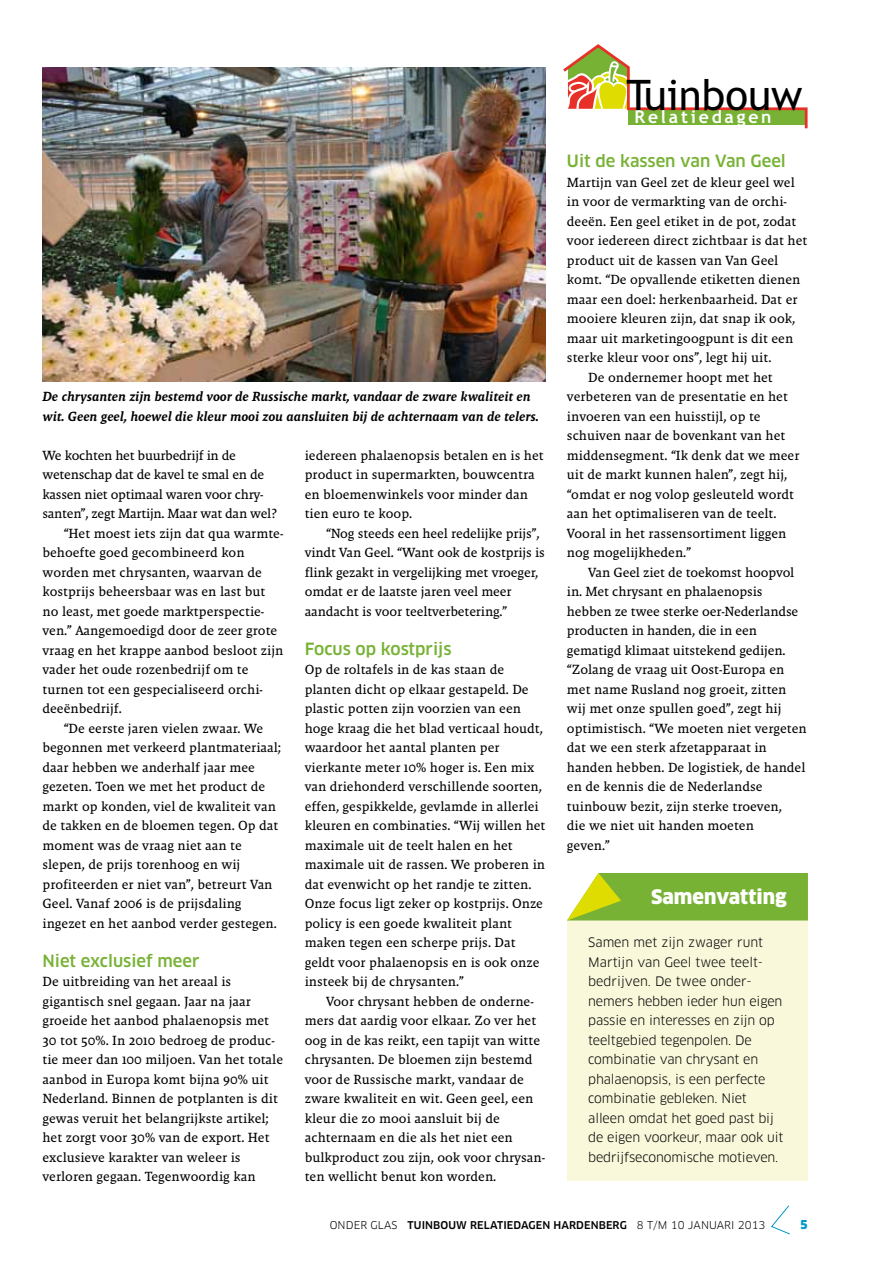
<style>
.page{position:relative;width:893px;height:1263px;background:#fff}
.page>*{position:absolute;margin:0;border:0;box-sizing:border-box;transform-origin:0 0}
.t1{font:42.15px "Trebuchet MS";color:#000}
.t2{font:900 19.5px "Clan OT";color:#fff}
.t3{font:700 17.55px "Trebuchet MS";letter-spacing:.16em;color:#fff}
.t4{font:500 16.5px "Clan OT";color:#77b235}
.t5{font:13.5px/19.5px "Malaga Reg";color:#000}
.t6{font:italic 13.5px/19.5px "Malaga Med";letter-spacing:-.01em;color:#000}
.t7{font:13.5px "Malaga Reg";letter-spacing:-.02em;color:#000}
.t8{font:12.75px/19.5px "Clan OT";letter-spacing:-.01em;color:#000}
.t9{font:900 12px "Clan OT";color:#0099c6}
.t10{font:500 10.5px "Clan OT";letter-spacing:.01em;color:#000}
.s1{font-weight:400}
</style>
<div class="page">
<img style="left:43px;top:67px;width:503px;height:315px">
<div style="left:567px;top:920px;width:241px;height:261px;background:#f9f8db"></div>
<svg style="left:567px;top:873px;width:241px;height:47px;background:#88ba3d"></svg>
<svg style="left:563px;top:44px;width:244px;height:84px"></svg>
<svg style="left:771px;top:1205px;width:19px;height:29px"></svg>
<p class="t6" style="left:43px;top:387px;width:498px">De chrysanten zijn bestemd voor de Russische markt, vandaar de zware kwaliteit en wit. Geen geel, hoewel die kleur mooi zou aansluiten bij de achternaam van de telers.</p>
<p class="t5" style="left:305px;top:445px;width:240px">iedereen phalaenopsis betalen en is het product in supermarkten, bouwcentra en bloemenwinkels voor minder dan tien euro te koop.</p>
<p class="t5" style="left:305px;top:523px;width:242px;text-indent:21px">“Nog steeds een heel redelijke prijs”, vindt Van Geel. “Want ook de kostprijs is flink gezakt in vergelijking met vroeger, omdat er de laatste jaren veel meer aandacht is voor teeltverbetering.”</p>
<p class="t4" style="left:305px;top:639px;width:148px">Focus op kostprijs</p>
<p class="t5" style="left:305px;top:660px;width:242px">Op de roltafels in de kas staan de planten dicht op elkaar gestapeld. De plastic potten zijn voorzien van een hoge kraag die het blad verticaal houdt, waardoor het aantal planten per vierkante meter 10% hoger is. Een mix van driehonderd verschillende soorten, effen, gespikkelde, gevlamde in allerlei kleuren en combinaties. “Wij willen het maximale uit de teelt halen en het maximale uit de rassen. We proberen in dat evenwicht op het randje te zitten.<br>Onze focus ligt zeker op kostprijs. Onze policy is een goede kwaliteit plant maken tegen een scherpe prijs. Dat geldt voor phalaenopsis en is ook onze insteek bij de chrysanten.”</p>
<p class="t5" style="left:305px;top:991px;width:242px;text-indent:21px">Voor chrysant hebben de onderne&shy;mers dat aardig voor elkaar. Zo ver het oog in de kas reikt, een tapijt van witte chrysanten. De bloemen zijn bestemd voor de Russische markt, vandaar de zware kwaliteit en wit. Geen geel, een kleur die zo mooi aansluit bij de achternaam en die als het niet een bulkproduct zou zijn, ook voor chrysan&shy;ten wellicht benut kon worden.</p>
<p class="t7" style="left:43px;top:447px;width:195px">We kochten het buurbedrijf in de</p>
<p class="t7" style="left:43px;top:467px;width:223px">wetenschap dat de kavel te smal en de</p>
<p class="t7" style="left:43px;top:486px;width:223px">kassen niet optimaal waren voor chry-</p>
<p class="t7" style="left:43px;top:506px;width:236px">santen”, zegt Martijn. Maar wat dan wel?</p>
<p class="t5" style="left:64px;top:523px;width:221px">“Het moest iets zijn dat qua warmte-</p>
<p class="t5" style="left:43px;top:543px;width:204px">behoefte goed gecombineerd kon</p>
<p class="t5" style="left:43px;top:562px;width:221px">worden met chrysanten, waarvan de</p>
<p class="t5" style="left:43px;top:582px;width:224px">kostprijs beheersbaar was en last but</p>
<p class="t5" style="left:43px;top:601px;width:223px">no least, met goede marktperspectie-</p>
<p class="t5" style="left:43px;top:621px;width:236px">ven.” Aangemoedigd door de zeer grote</p>
<p class="t5" style="left:43px;top:640px;width:242px">vraag en het krappe aanbod besloot zijn</p>
<p class="t5" style="left:43px;top:660px;width:207px">vader het oude rozenbedrijf om te</p>
<p class="t5" style="left:43px;top:679px;width:222px">turnen tot een gespecialiseerd orchi-</p>
<p class="t5" style="left:43px;top:699px;width:81px">deeënbedrijf.</p>
<p class="t5" style="left:64px;top:718px;width:201px">“De eerste jaren vielen zwaar. We</p>
<p class="t5" style="left:43px;top:738px;width:240px">begonnen met verkeerd plantmateriaal;</p>
<p class="t5" style="left:43px;top:757px;width:214px">daar hebben we anderhalf jaar mee</p>
<p class="t5" style="left:43px;top:777px;width:224px">gezeten. Toen we met het product de</p>
<p class="t5" style="left:43px;top:796px;width:235px">markt op konden, viel de kwaliteit van</p>
<p class="t5" style="left:43px;top:816px;width:237px">de takken en de bloemen tegen. Op dat</p>
<p class="t5" style="left:43px;top:835px;width:201px">moment was de vraag niet aan te</p>
<p class="t5" style="left:43px;top:855px;width:199px">slepen, de prijs torenhoog en wij</p>
<p class="t5" style="left:43px;top:874px;width:231px">profiteerden er niet van”, betreurt Van</p>
<p class="t5" style="left:43px;top:894px;width:201px">Geel. Vanaf 2006 is de prijsdaling</p>
<p class="t5" style="left:43px;top:913px;width:236px">ingezet en het aanbod verder gestegen.</p>
<p class="t4" style="left:43px;top:951px;width:158px">Niet exclusief meer</p>
<p class="t5" style="left:43px;top:972px;width:242px">De uitbreiding van het areaal is gigantisch snel gegaan. Jaar na jaar groeide het aanbod phalaenopsis met 30 tot 50%. In 2010 bedroeg de produc&shy;tie meer dan 100 miljoen. Van het totale aanbod in Europa komt bijna 90% uit Nederland. Binnen de potplanten is dit gewas veruit het belangrijkste artikel; het zorgt voor 30% van de export. Het exclusieve karakter van weleer is verloren gegaan. Tegenwoordig kan</p>
<h1 class="t1" style="left:627px;top:71px;width:177px">Tuinbouw</h1>
<p class="t3" style="left:635px;top:106px;width:138px">Relatiedagen</p>
<p class="t4" style="left:567px;top:152px;width:220px">Uit de kassen van Van Geel</p>
<p class="t5" style="left:567px;top:172px;width:229px">Martijn van Geel zet de kleur geel wel</p>
<p class="t5" style="left:567px;top:192px;width:222px">in voor de vermarkting van de orchi-</p>
<p class="t5" style="left:567px;top:211px;width:231px">deeën. Een geel etiket in de pot, zodat</p>
<p class="t5" style="left:567px;top:231px;width:242px">voor iedereen direct zichtbaar is dat het</p>
<p class="t5" style="left:567px;top:250px;width:213px">product uit de kassen van Van Geel</p>
<p class="t5" style="left:567px;top:270px;width:235px">komt. “De opvallende etiketten dienen</p>
<p class="t5" style="left:567px;top:289px;width:232px">maar een doel: herkenbaarheid. Dat er</p>
<p class="t5" style="left:567px;top:309px;width:230px">mooiere kleuren zijn, dat snap ik ook,</p>
<p class="t5" style="left:567px;top:328px;width:228px">maar uit marketingoogpunt is dit een</p>
<p class="t5" style="left:567px;top:348px;width:206px">sterke kleur voor ons”, legt hij uit.</p>
<p class="t5" style="left:588px;top:367px;width:186px">De ondernemer hoopt met het</p>
<p class="t5" style="left:567px;top:387px;width:222px">verbeteren van de presentatie en het</p>
<p class="t5" style="left:567px;top:406px;width:195px">invoeren van een huisstijl, op te</p>
<p class="t5" style="left:567px;top:426px;width:220px">schuiven naar de bovenkant van het</p>
<p class="t5" style="left:567px;top:445px;width:234px">middensegment. “Ik denk dat we meer</p>
<p class="t5" style="left:567px;top:465px;width:222px">uit de markt kunnen halen”, zegt hij,</p>
<p class="t5" style="left:567px;top:484px;width:229px">“omdat er nog volop gesleuteld wordt</p>
<p class="t5" style="left:567px;top:504px;width:211px">aan het optimaliseren van de teelt.</p>
<p class="t5" style="left:567px;top:523px;width:221px">Vooral in het rassensortiment liggen</p>
<p class="t5" style="left:567px;top:543px;width:126px">nog mogelijkheden.”</p>
<p class="t5" style="left:588px;top:562px;width:208px">Van Geel ziet de toekomst hoopvol</p>
<p class="t5" style="left:567px;top:582px;width:197px">in. Met chrysant en phalaenopsis</p>
<p class="t5" style="left:567px;top:601px;width:233px">hebben ze twee sterke oer-Nederlandse</p>
<p class="t5" style="left:567px;top:621px;width:191px">producten in handen, die in een</p>
<p class="t5" style="left:567px;top:640px;width:220px">gematigd klimaat uitstekend gedijen.</p>
<p class="t5" style="left:567px;top:660px;width:219px">“Zolang de vraag uit Oost-Europa en</p>
<p class="t5" style="left:567px;top:679px;width:221px">met name Rusland nog groeit, zitten</p>
<p class="t5" style="left:567px;top:699px;width:216px">wij met onze spullen goed”, zegt hij</p>
<p class="t5" style="left:567px;top:718px;width:241px">optimistisch. “We moeten niet vergeten</p>
<p class="t5" style="left:567px;top:738px;width:201px">dat we een sterk afzetapparaat in</p>
<p class="t5" style="left:567px;top:757px;width:240px">handen hebben. De logistiek, de handel</p>
<p class="t5" style="left:567px;top:777px;width:197px">en de kennis die de Nederlandse</p>
<p class="t5" style="left:567px;top:796px;width:216px">tuinbouw bezit, zijn sterke troeven,</p>
<p class="t5" style="left:567px;top:816px;width:188px">die we niet uit handen moeten</p>
<p class="t5" style="left:567px;top:835px;width:45px">geven.”</p>
<h2 class="t2" style="left:651px;top:886px;width:137px">Samenvatting</h2>
<p class="t8" style="left:588px;top:933px;width:197px">Samen met zijn zwager runt martijn van Geel twee teelt&shy;bedrijven. De twee onder&shy;nemers hebben ieder hun eigen passie en interesses en zijn op teeltgebied tegenpolen. De combinatie van chrysant en phalaenopsis, is een perfecte combinatie gebleken. Niet alleen omdat het goed past bij de eigen voorkeur, maar ook uit bedrijfseconomische motieven.</p>
<p class="t10" style="left:330px;top:1219px;width:437px"><span class="s1">ONDER GLAS</span> TUINBOUW RELATIEDAGEN HARDENBERG <span class="s1">8 t/m 10 jANuARi 2013</span></p>
<p class="t9" style="left:800px;top:1217px;width:9px">5</p>
</div>
